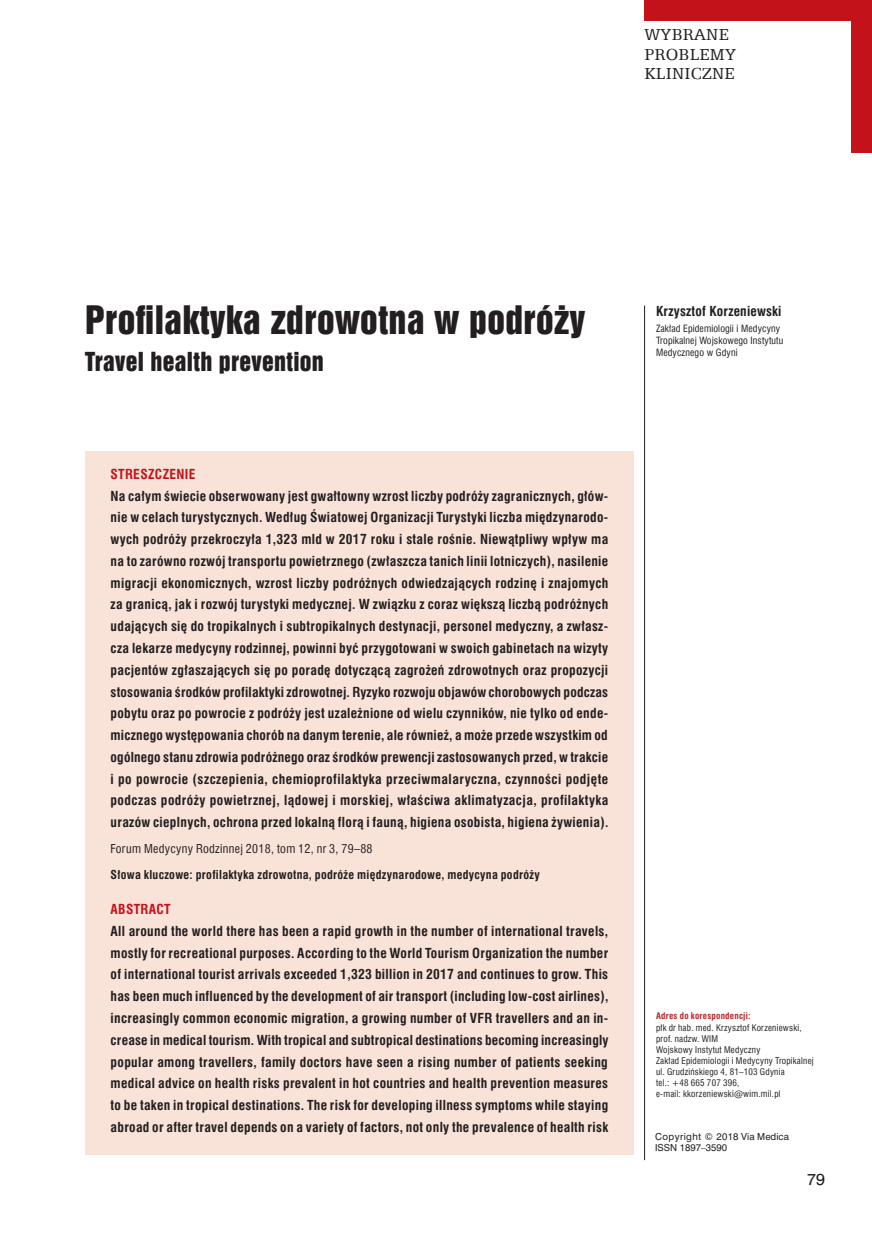
<style>
.page{position:relative;width:872px;height:1234px;background:#fff}
.page>*{position:absolute;margin:0;border:0;box-sizing:border-box;transform-origin:0 0}
.t1{font:36px "Swis 921 EU";letter-spacing:.015em;color:#231f20}
.t2{font:24px "Swis 921 EU";letter-spacing:.01em;color:#231f20}
.t3{font:18px/19.5px "Egyptian 505 EU";letter-spacing:.015em;color:#231f20}
.t4{font:15px "Swis 721 PL";color:#231f20}
.t5{font:700 13.5px/21.8px "Swis 721 Cn EU";letter-spacing:.025em;color:#231f20;text-align:justify}
.t6{font:700 13.5px "Swis 721 Cn EU";letter-spacing:.025em;color:#c4121a}
.t7{font:700 12px "Swis 721 Cn EU";letter-spacing:.025em;color:#231f20}
.t8{font:12px "Swis 721 Cn EU";letter-spacing:.025em;color:#231f20}
.t9{font:9.75px/11.9px "Swis 721 Cn EU";letter-spacing:.01em;color:#231f20}
.t10{font:9px/11.1px "Swis 721 Cn EU";letter-spacing:.025em;color:#231f20}
.t11{font:9px/10.8px "Swis 721 PL";color:#231f20}
.t12{font:700 9px "Swis 721 Cn EU";letter-spacing:.025em;color:#b7282e}
</style>
<div class="page">
<hr style="left:644px;top:305px;width:1px;height:854px;background:#231f20">
<div style="left:644px;top:0;width:228px;height:21px;background:#c4121a"></div>
<div style="left:850px;top:0;width:22px;height:153px;background:#c4121a"></div>
<div style="left:85px;top:450px;width:549px;height:704px;background:#f9e3d9"></div>
<h3 class="t3" style="left:644px;top:24px;width:93px">WYBRANE<br>PROBLEMY<br>KLINICZNE</h3>
<h1 class="t1" style="left:85px;top:296px;width:501px">Profilaktyka zdrowotna w podróży</h1>
<h2 class="t2" style="left:85px;top:346px;width:240px">Travel health prevention</h2>
<p class="t6" style="left:111px;top:465px;width:86px">Streszczenie</p>
<p class="t5" style="left:111px;top:485px;width:499px">Na całym świecie obserwowany jest gwałtowny wzrost liczby podróży zagranicznych, głów&shy;nie w celach turystycznych. Według Światowej Organizacji Turystyki liczba międzynarodo&shy;wych podróży przekroczyła 1,323 mld w 2017 roku i stale rośnie. Niewątpliwy wpływ ma na to zarówno rozwój transportu powietrznego (zwłaszcza tanich linii lotniczych), nasilenie migracji ekonomicznych, wzrost liczby podróżnych odwiedzających rodzinę i znajomych za granicą, jak i rozwój turystyki medycznej. W związku z coraz większą liczbą podróżnych udających się do tropikalnych i subtropikalnych destynacji, personel medyczny, a zwłasz&shy;cza lekarze medycyny rodzinnej, powinni być przygotowani w swoich gabinetach na wizyty pacjentów zgłaszających się po poradę dotyczącą zagrożeń zdrowotnych oraz propozycji stosowania środków profilaktyki zdrowotnej. Ryzyko rozwoju objawów chorobowych podczas pobytu oraz po powrocie z podróży jest uzależnione od wielu czynników, nie tylko od ende&shy;micznego występowania chorób na danym terenie, ale również, a może przede wszystkim od ogólnego stanu zdrowia podróżnego oraz środków prewencji zastosowanych przed, w trakcie i po powrocie (szczepienia, chemioprofilaktyka przeciwmalaryczna, czynności podjęte podczas podróży powietrznej, lądowej i morskiej, właściwa aklimatyzacja, profilaktyka urazów cieplnych, ochrona przed lokalną florą i fauną, higiena osobista, higiena żywienia).</p>
<p class="t8" style="left:111px;top:840px;width:263px">Forum Medycyny Rodzinnej 2018, tom 12, nr 3, 79–88</p>
<p class="t7" style="left:111px;top:867px;width:431px">Słowa kluczowe: profilaktyka zdrowotna, podróże międzynarodowe, medycyna podróży</p>
<p class="t6" style="left:111px;top:900px;width:62px">Abstract</p>
<p class="t5" style="left:111px;top:920px;width:499px">All around the world there has been a rapid growth in the number of international travels, mostly for recreational purposes. According to the World Tourism Organization the number of international tourist arrivals exceeded 1,323 billion in 2017 and continues to grow. This has been much influenced by the development of air transport (including low-cost airlines), increasingly common economic migration, a growing number of VFR travellers and an in&shy;crease in medical tourism. With tropical and subtropical destinations becoming increasingly popular among travellers, family doctors have seen a rising number of patients seeking medical advice on health risks prevalent in hot countries and health prevention measures to be taken in tropical destinations. The risk for developing illness symptoms while staying abroad or after travel depends on a variety of factors, not only the prevalence of health risk</p>
<p class="t5" style="left:656px;top:300px;width:127px">Krzysztof Korzeniewski</p>
<p class="t9" style="left:656px;top:322px;width:129px">Zakład Epidemiologii i Medycyny<br>Tropikalnej Wojskowego Instytutu<br>Medycznego w Gdyni</p>
<p class="t12" style="left:656px;top:1010px;width:96px">Adres do korespondencji:</p>
<p class="t10" style="left:656px;top:1021px;width:159px">płk dr hab. med. Krzysztof Korzeniewski, prof. nadzw. WIM<br>Wojskowy Instytut Medyczny<br>Zakład Epidemiologii i Medycyny Tropikalnej ul. Grudzińskiego 4, 81–103 Gdynia<br>tel.: +48 665 707 396,<br>e-mail: kkorzeniewski@wim.mil.pl</p>
<p class="t11" style="left:655px;top:1130px;width:135px">Copyright © 2018 Via Medica<br>ISSN 1897–3590</p>
<p class="t4" style="left:807px;top:1169px;width:19px">79</p>
</div>
